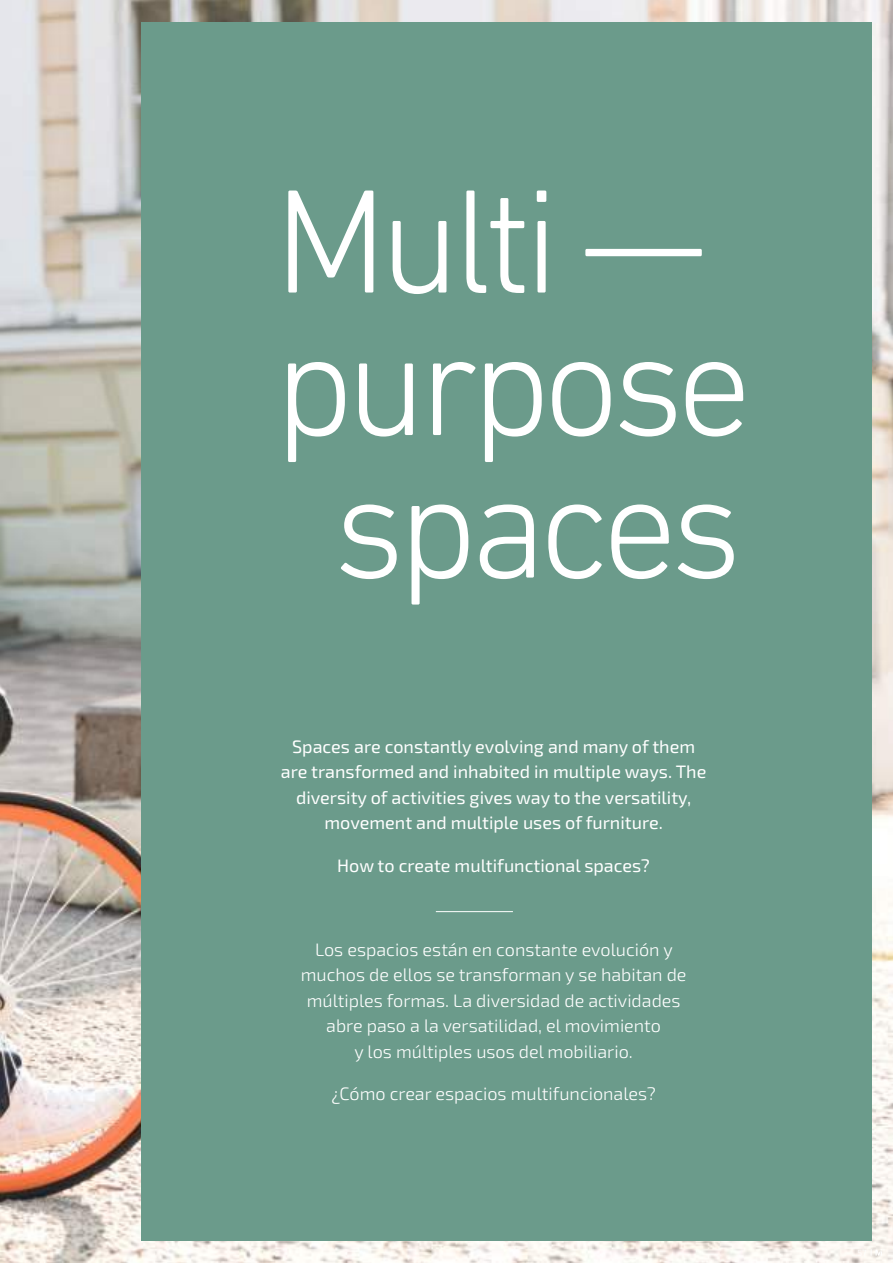
<style>
.page{position:relative;width:893px;height:1263px;background:#fff}
.page>*{position:absolute;margin:0;border:0;box-sizing:border-box;transform-origin:0 0}
.t1{font:300 150px/142.5px "DIN Next LT Pro";letter-spacing:-.05em;color:#fff;text-align:center}
.t2{font:300 18px/25.5px "Exo 2";color:#fff;text-align:center}
.t3{font:18px/25.5px "Exo 2";color:#fff;text-align:center}
</style>
<div class="page">
<img style="left:0;top:0;width:893px;height:1263px">
<div style="left:141px;top:22px;width:730px;height:1219px;background:#6b9b8b"></div>
<hr style="left:436px;top:911px;width:77px;height:1px;background:#fff">
<svg style="left:871px;top:1249px;width:11px;height:6px"></svg>
<h1 class="t1" style="left:274px;top:169px;width:479px">Multi — purpose spaces</h1>
<p class="t3" style="left:281px;top:734px;width:427px">Spaces are constantly evolving and many of them are transformed and inhabited in multiple ways. The diversity of activities gives way to the versatility, movement and multiple uses of furniture.</p>
<p class="t3" style="left:337px;top:853px;width:314px">How to create multifunctional spaces?</p>
<p class="t2" style="left:301px;top:937px;width:387px">Los espacios están en constante evolución y muchos de ellos se transforman y se habitan de múltiples formas. La diversidad de actividades abre paso a la versatilidad, el movimiento<br>y los múltiples usos del mobiliario.</p>
<p class="t2" style="left:331px;top:1081px;width:326px">¿Cómo crear espacios multifuncionales?</p>
</div>
